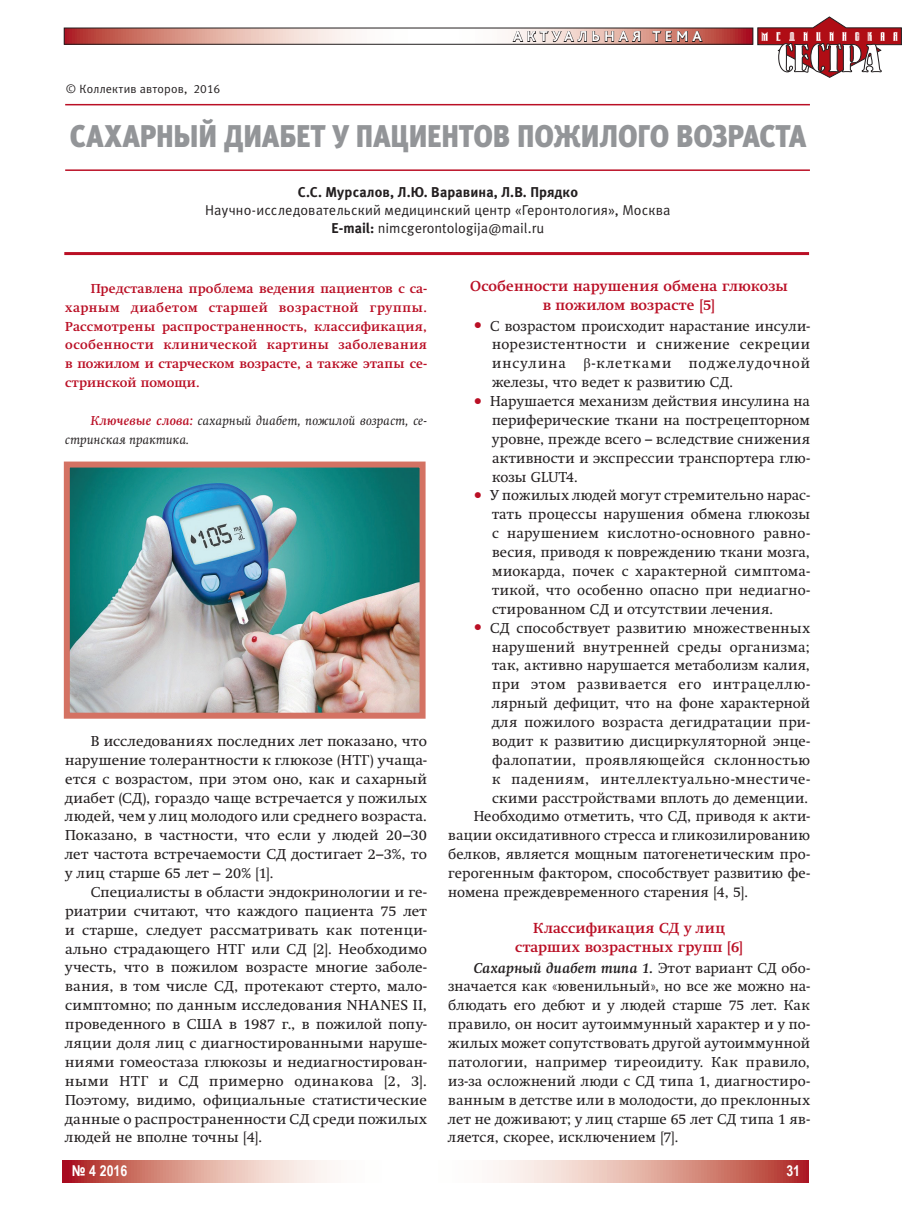
<style>
.page{position:relative;width:915px;height:1212px;background:#fff}
.page>*{position:absolute;margin:0;border:0;box-sizing:border-box;transform-origin:0 0}
.t1{font:31.35px "Meta Black Cyr LF Caps";letter-spacing:-.005em;color:#939598;scale:.91 1}
.t2{font:700 15px "Bliss Pro";letter-spacing:.265em;color:#fff}
.t3{font:700 15px "Arial Narrow";color:#fff}
.t4{font:14.25px/18.9px "Swift C";letter-spacing:.025em;color:#231f20;text-align:justify}
.t5{font:700 14.25px/18.9px "Swift C";letter-spacing:.015em;color:#ba0f25;text-align:center}
.t6{font:14.25px/18px "Meta C";letter-spacing:.01em;color:#231f20;text-align:center}
.t7{font:700 14.25px "Meta C";letter-spacing:.01em;color:#231f20}
.t8{font:14.25px "Swift C";letter-spacing:.06em;color:#231f20}
.t9{font:14.25px "Swift C";letter-spacing:.055em;color:#231f20}
.t10{font:700 12.75px/18.9px "Swift C";letter-spacing:.01em;color:#ba0f25;text-align:justify}
.t11{font:italic 12.75px/18.9px "Swift C";letter-spacing:.03em;color:#231f20}
.t12{font:12px "Meta C";letter-spacing:.02em;color:#231f20}
.s1{font-weight:700}
.s2{font-weight:700;color:#ba0f25}
.s3{font-size:16.5px;color:#ba0f25}
.s4{font-family:"Times New Roman"}
.s5{font-weight:700;font-style:italic}
</style>
<div class="page">
<hr style="left:65px;top:169px;width:744px;height:2px;background:#ba0f25">
<hr style="left:64px;top:252px;width:744px;height:3px;background:#ba0f25">
<hr style="left:65px;top:104px;width:744px;height:1px;background:#ba0f25">
<img style="left:71px;top:468px;width:347px;height:244px">
<div style="left:64px;top:461px;width:361px;height:258px;border:6px solid #d47263"></div>
<svg style="left:66px;top:30px;width:685px;height:13px"></svg>
<div style="left:64px;top:28px;width:689px;height:17px;border:1px solid #231f20"></div>
<svg style="left:512px;top:28px;width:128px;height:14px;background:#b39e98"></svg>
<svg style="left:652px;top:28px;width:50px;height:14px"></svg>
<svg style="left:757px;top:17px;width:144px;height:61px"></svg>
<svg style="left:63px;top:1161px;width:745px;height:21px"></svg>
<p class="t2" style="left:513px;top:27px;width:190px">АКТУАЛЬНАЯ ТЕМА</p>
<p class="t12" style="left:66px;top:82px;width:155px">© Коллектив авторов, 2016</p>
<h1 class="t1" style="left:70px;top:118px;width:810px">САХАРНЫЙ ДИАБЕТ У ПАЦИЕНТОВ ПОЖИЛОГО ВОЗРАСТА</h1>
<p class="t7" style="left:298px;top:184px;width:281px">С.С. Мурсалов, Л.Ю. Варавина, Л.В. Прядко</p>
<p class="t6" style="left:205px;top:201px;width:466px">Научно-исследовательский медицинский центр «Геронтология», Москва<br><span class="s1">E-mail:</span> nimcgerontologija@mail.ru</p>
<p class="t10" style="left:65px;top:279px;width:363px;text-indent:26px">Представлена проблема ведения пациентов с са&shy;харным диабетом старшей возрастной группы.<br>Рассмотрены распространенность, классификация, особенности клинической картины заболевания в пожилом и старческом возрасте, а также этапы се&shy;стринской помощи.</p>
<p class="t11" style="left:65px;top:411px;width:363px;text-indent:26px"><span class="s2">Ключевые слова:</span> сахарный диабет, пожилой возраст, се&shy;стринская практика.</p>
<p class="t4" style="left:65px;top:731px;width:363px;text-indent:26px">В исследованиях последних лет показано, что нарушение толерантности к глюкозе (НТГ) учаща&shy;ется с возрастом, при этом оно, как и сахарный диабет (СД), гораздо чаще встречается у пожилых людей, чем у лиц молодого или среднего возраста.<br>Показано, в частности, что если у людей 20–30 лет частота встречаемости СД достигает 2–3%, то у лиц старше 65 лет – 20% [1].</p>
<p class="t4" style="left:65px;top:882px;width:363px;text-indent:26px">Специалисты в области эндокринологии и ге&shy;риатрии считают, что каждого пациента 75 лет и старше, следует рассматривать как потенци&shy;ально страдающего НТГ или СД [2]. Необходимо учесть, что в пожилом возрасте многие заболе&shy;вания, в том числе СД, протекают стерто, мало&shy;симптомно; по данным исследования NHANES II, проведенного в США в 1987 г., в пожилой попу&shy;ляции доля лиц с диагностированными наруше&shy;ниями гомеостаза глюкозы и недиагностирован&shy;ными НТГ и СД примерно одинакова [2, 3].<br>Поэтому, видимо, официальные статистические данные о распространенности СД среди пожилых людей не вполне точны [4].</p>
<p class="t5" style="left:470px;top:277px;width:319px">Особенности нарушения обмена глюкозы в пожилом возрасте [5]</p>
<p class="t4" style="left:492px;top:316px;width:319px;text-indent:-18px"><span class="s3">•</span> С возрастом происходит нарастание инсули&shy;норезистентности и снижение секреции инсулина <span class="s4">β</span>-клетками поджелудочной железы, что ведет к развитию СД.</p>
<p class="t4" style="left:492px;top:392px;width:319px;text-indent:-18px"><span class="s3">•</span> Нарушается механизм действия инсулина на периферические ткани на пострецепторном уровне, прежде всего – вследствие снижения активности и экспрессии транспортера глю&shy;козы GLUT4.</p>
<p class="t4" style="left:492px;top:486px;width:319px;text-indent:-18px"><span class="s3">•</span> У пожилых людей могут стремительно нарас&shy;тать процессы нарушения обмена глюкозы с нарушением кислотно-основного равно&shy;весия, приводя к повреждению ткани мозга, миокарда, почек с характерной симптома&shy;тикой, что особенно опасно при недиагно&shy;стированном СД и отсутствии лечения.</p>
<p class="t4" style="left:473px;top:618px;width:337px"><span class="s3">•</span> СД способствует развитию множественных</p>
<p class="t4" style="left:492px;top:637px;width:319px">нарушений внутренней среды организма;</p>
<p class="t4" style="left:492px;top:656px;width:319px">так, активно нарушается метаболизм калия,</p>
<p class="t9" style="left:492px;top:676px;width:319px">при этом развивается его интрацеллю-</p>
<p class="t4" style="left:492px;top:694px;width:319px">лярный дефицит, что на фоне характерной</p>
<p class="t4" style="left:492px;top:713px;width:319px">для пожилого возраста дегидратации при-</p>
<p class="t4" style="left:492px;top:731px;width:319px">водит к развитию дисциркуляторной энце-</p>
<p class="t4" style="left:492px;top:750px;width:319px">фалопатии, проявляющейся склонностью</p>
<p class="t8" style="left:492px;top:770px;width:319px">к падениям, интеллектуально-мнестиче-</p>
<p class="t4" style="left:492px;top:788px;width:317px">скими расстройствами вплоть до деменции.</p>
<p class="t4" style="left:473px;top:807px;width:337px">Необходимо отметить, что СД, приводя к акти-</p>
<p class="t4" style="left:448px;top:826px;width:363px">вации оксидативного стресса и гликозилированию</p>
<p class="t4" style="left:448px;top:845px;width:363px">белков, является мощным патогенетическим про-</p>
<p class="t4" style="left:448px;top:864px;width:363px">герогенным фактором, способствует развитию фе-</p>
<p class="t4" style="left:448px;top:883px;width:301px">номена преждевременного старения [4, 5].</p>
<p class="t5" style="left:515px;top:919px;width:229px">Классификация СД у лиц старших возрастных групп [6]</p>
<p class="t4" style="left:448px;top:958px;width:363px;text-indent:26px"><span class="s5">Сахарный диабет типа 1.</span> Этот вариант СД обо&shy;значается как «ювенильный», но все же можно на&shy;блюдать его дебют и у людей старше 75 лет. Как правило, он носит аутоиммунный характер и у по&shy;жилых может сопутствовать другой аутоиммунной патологии, например тиреоидиту. Как правило, из-за осложнений люди с СД типа 1, диагностиро&shy;ванным в детстве или в молодости, до преклонных лет не доживают; у лиц старше 65 лет СД типа 1 яв&shy;ляется, скорее, исключением [7].</p>
<p class="t3" style="left:72px;top:1159px;width:57px">№ 4 2016</p>
<p class="t3" style="left:786px;top:1159px;width:15px">31</p>
</div>
